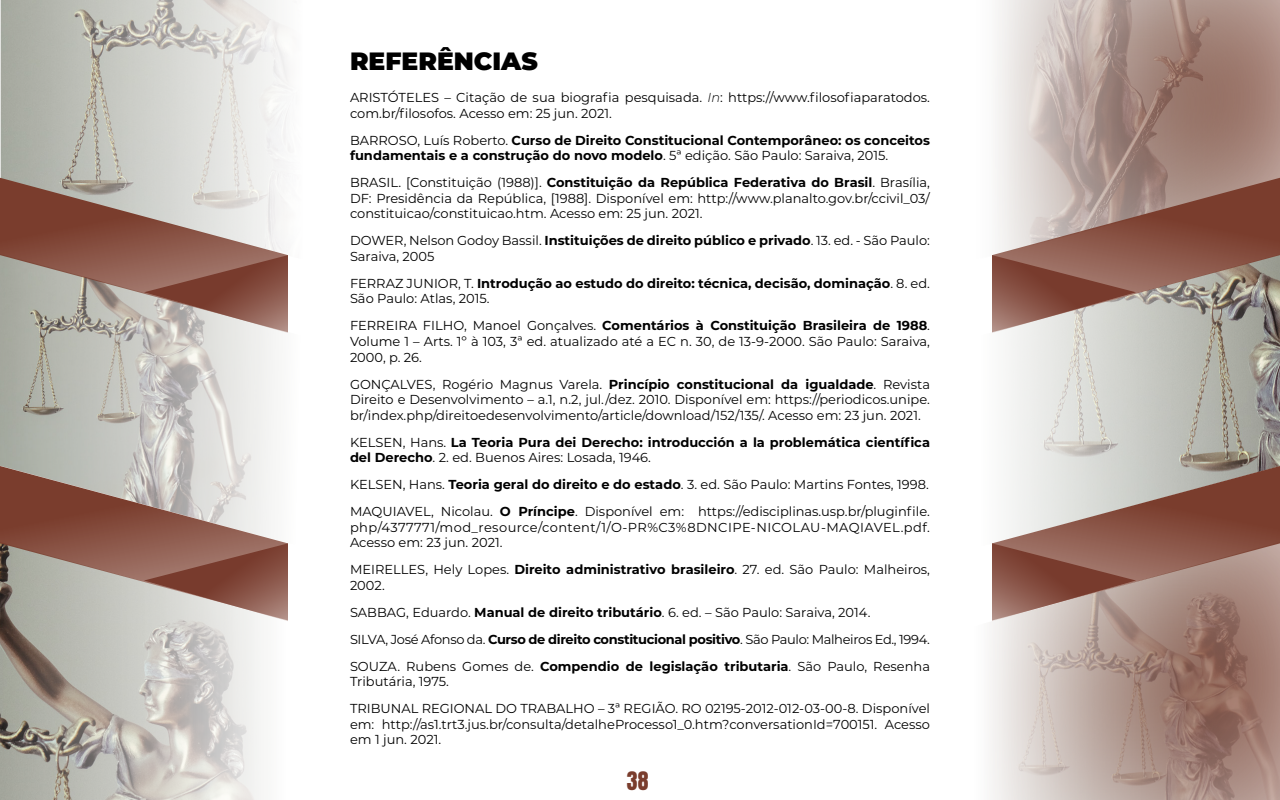
<style>
.page{position:relative;width:1280px;height:800px;background:#fff}
.page>*{position:absolute;margin:0;border:0;box-sizing:border-box;transform-origin:0 0}
.t1{font:900 25px "Montserrat";color:#000}
.t2{font:21.8px "Anton";color:#7a3d2d}
.t3{font:13px/15.6px "Montserrat";color:#000}
.t4{font:700 13px/15.6px "Montserrat";color:#000}
.t5{font:13px/15.6px "Montserrat";letter-spacing:.035em;color:#000}
.s1{font-weight:300;font-style:italic}
.s2{font-weight:400}
.s3{font-weight:700}
</style>
<div class="page">
<img style="left:1px;top:0;width:288px;height:141px">
<img style="left:0;top:141px;width:290px;height:206px">
<img style="left:0;top:347px;width:276px;height:453px">
<img style="left:1008px;top:332px;width:272px;height:96px">
<img style="left:1008px;top:428px;width:272px;height:38px">
<div style="left:967px;top:0;width:313px;height:261px;background:#fff;opacity:.75"></div>
<div style="left:965px;top:535px;width:315px;height:265px;background:#fff;opacity:.75"></div>
<svg style="left:0;top:178px;width:288px;height:154px;background:#a99188"></svg>
<svg style="left:144px;top:255px;width:144px;height:78px;background:#9d756b"></svg>
<svg style="left:0;top:466px;width:287px;height:154px;background:#aa9389"></svg>
<svg style="left:144px;top:543px;width:144px;height:78px;background:#a0796e"></svg>
<svg style="left:992px;top:178px;width:288px;height:154px;background:#a2857b"></svg>
<svg style="left:992px;top:255px;width:144px;height:78px;background:#9f786e"></svg>
<svg style="left:992px;top:466px;width:288px;height:154px;background:#ab8e84"></svg>
<svg style="left:992px;top:543px;width:144px;height:78px;background:#9a6f64"></svg>
<h1 class="t1" style="left:350px;top:42px;width:189px">REFERÊNCIAS</h1>
<p class="t3" style="left:350px;top:89px;width:581px">ARISTÓTELES – Citação de sua biografia pesquisada. <span class="s1">In</span>: https://www.filosofiaparatodos. com.br/filosofos. Acesso em: 25 jun. 2021.</p>
<p class="t4" style="left:350px;top:132px;width:581px"><span class="s2">BARROSO, Luís Roberto.</span> Curso de Direito Constitucional Contemporâneo: os conceitos fundamentais e a construção do novo modelo<span class="s2">. 5ª edição. São Paulo: Saraiva, 2015.</span></p>
<p class="t3" style="left:350px;top:174px;width:581px;text-align:justify">BRASIL. [Constituição (1988)]. <span class="s3">Constituição da República Federativa do Brasil</span>. Brasília, DF: Presidência da República, [1988]. Disponível em: http://www.planalto.gov.br/ccivil_03/ constituicao/constituicao.htm. Acesso em: 25 jun. 2021.</p>
<p class="t3" style="left:350px;top:232px;width:582px">DOWER, Nelson Godoy Bassil. <span class="s3">Instituições de direito público e privado</span>. 13. ed. - São Paulo:<br>Saraiva, 2005</p>
<p class="t4" style="left:350px;top:275px;width:582px"><span class="s2">FERRAZ JUNIOR, T.</span> Introdução ao estudo do direito: técnica, decisão, dominação<span class="s2">. 8. ed.<br>São Paulo: Atlas, 2015.</span></p>
<p class="t3" style="left:350px;top:318px;width:582px;text-align:justify">FERREIRA FILHO, Manoel Gonçalves. <span class="s3">Comentários à Constituição Brasileira de 1988</span>.<br>Volume 1 – Arts. 1º à 103, 3ª ed. atualizado até a EC n. 30, de 13-9-2000. São Paulo: Saraiva, 2000, p. 26.</p>
<p class="t3" style="left:350px;top:376px;width:582px;text-align:justify">GONÇALVES, Rogério Magnus Varela. <span class="s3">Princípio constitucional da igualdade</span>. Revista Direito e Desenvolvimento – a.1, n.2, jul./dez. 2010. Disponível em: https://periodicos.unipe. br/index.php/direitoedesenvolvimento/article/download/152/135/. Acesso em: 23 jun. 2021.</p>
<p class="t4" style="left:350px;top:434px;width:582px"><span class="s2">KELSEN, Hans.</span> La Teoria Pura dei Derecho: introducción a la problemática científica del Derecho<span class="s2">. 2. ed. Buenos Aires: Losada, 1946.</span></p>
<p class="t3" style="left:350px;top:471px;width:582px;line-height:26.9px">KELSEN, Hans. <span class="s3">Teoria geral do direito e do estado</span>. 3. ed. São Paulo: Martins Fontes, 1998.<br>MAQUIAVEL, Nicolau. <span class="s3">O Príncipe</span>. Disponível em: https://edisciplinas.usp.br/pluginfile.</p>
<p class="t5" style="left:350px;top:519px;width:581px">php/4377771/mod_resource/content/1/O-PR%C3%8DNCIPE-NICOLAU-MAQIAVEL.pdf.<br>Acesso em: 23 jun. 2021.</p>
<p class="t3" style="left:350px;top:561px;width:582px">MEIRELLES, Hely Lopes. <span class="s3">Direito administrativo brasileiro</span>. 27. ed. São Paulo: Malheiros,<br>2002.</p>
<p class="t3" style="left:350px;top:598px;width:582px;line-height:26.9px">SABBAG, Eduardo. <span class="s3">Manual de direito tributário</span>. 6. ed. – São Paulo: Saraiva, 2014.<br>SILVA, José Afonso da. <span class="s3">Curso de direito constitucional positivo</span>. São Paulo: Malheiros Ed., 1994.<br>SOUZA. Rubens Gomes de. <span class="s3">Compendio de legislação tributaria</span>. São Paulo, Resenha</p>
<p class="t3" style="left:350px;top:668px;width:582px;line-height:26.9px">Tributária, 1975.<br>TRIBUNAL REGIONAL DO TRABALHO – 3ª REGIÃO. RO 02195-2012-012-03-00-8. Disponível</p>
<p class="t3" style="left:350px;top:716px;width:582px">em: http://as1.trt3.jus.br/consulta/detalheProcesso1_0.htm?conversationId=700151. Acesso em 1 jun. 2021.</p>
<h2 class="t2" style="left:627px;top:770px;width:23px">38</h2>
</div>
